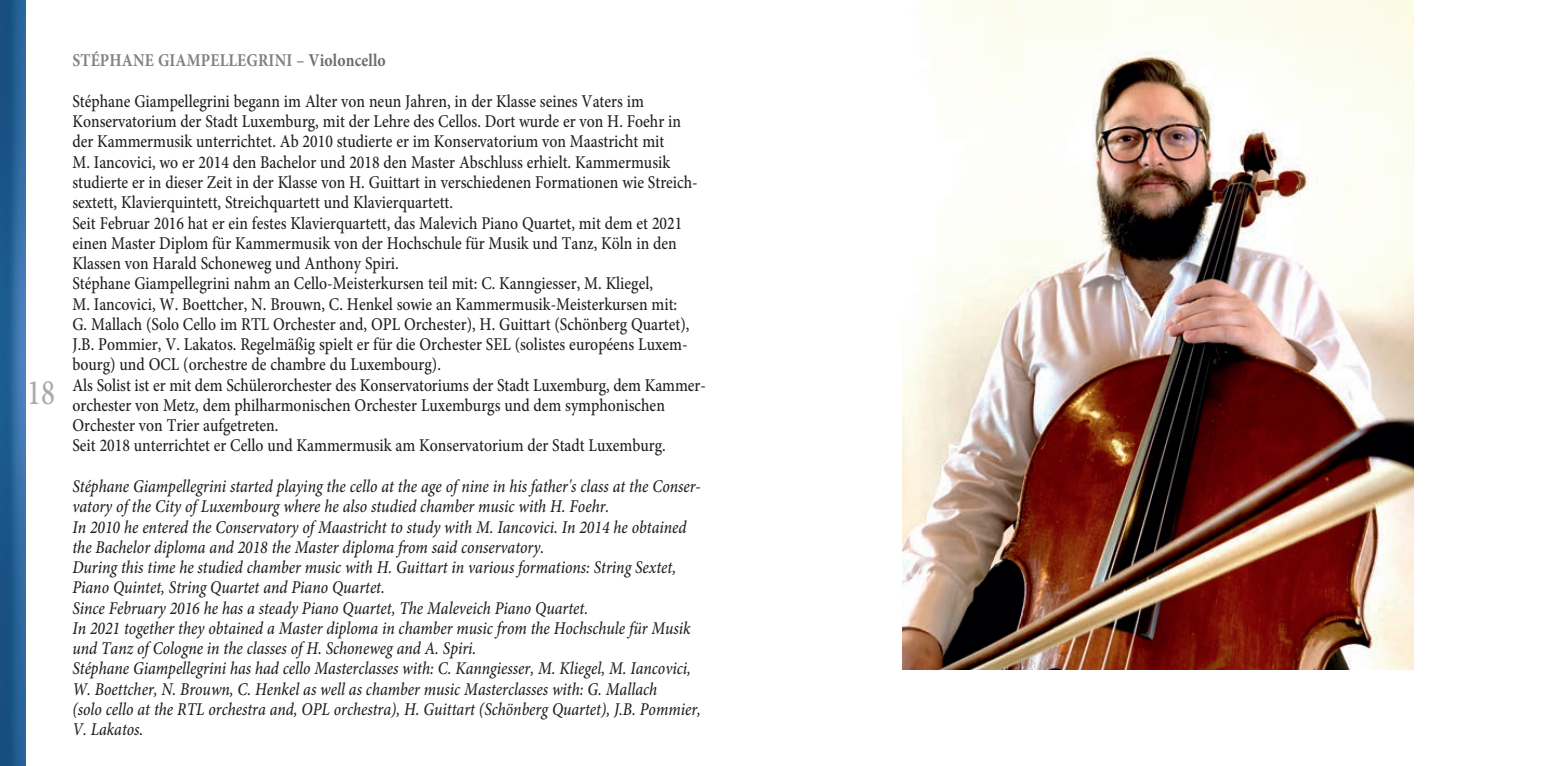
<style>
.page{position:relative;width:1544px;height:766px;background:#fff}
.page>*{position:absolute;margin:0;border:0;box-sizing:border-box;transform-origin:0 0}
.t1{font:500 36px "Minion Pro";color:#a8a9ad;scale:.8 1}
.t2{font:500 18px/20.2px "Minion Pro";color:#231f20;scale:.87 1}
.t3{font:italic 500 18px/20.2px "Minion Pro";color:#231f20;scale:.87 1}
.t4{font:700 18px "Minion Pro";letter-spacing:.01em;color:#808285;scale:.87 1}
.s1{color:#6c6d70}
</style>
<div class="page">
<img style="left:0;top:0;width:26px;height:765px">
<img style="left:902px;top:0;width:511px;height:669px">
<p class="t1" style="left:27px;top:378px;width:36px">18</p>
<p class="t4" style="left:72px;top:54px;width:362px">STÉPHANE GIAMPELLEGRINI – <span class="s1">Violoncello</span></p>
<p class="t2" style="left:72px;top:93px;width:658px">Stéphane Giampellegrini begann im Alter von neun Jahren, in der Klasse seines Vaters im</p>
<p class="t2" style="left:72px;top:113px;width:701px">Konservatorium der Stadt Luxemburg, mit der Lehre des Cellos. Dort wurde er von H. Foehr in</p>
<p class="t2" style="left:72px;top:133px;width:682px">der Kammermusik unterrichtet. Ab 2010 studierte er im Konservatorium von Maastricht mit</p>
<p class="t2" style="left:72px;top:153px;width:688px">M. Iancovici, wo er 2014 den Bachelor und 2018 den Master Abschluss erhielt. Kammermusik</p>
<p class="t2" style="left:72px;top:174px;width:720px">studierte er in dieser Zeit in der Klasse von H. Guittart in verschiedenen Formationen wie Streich&shy;sextett, Klavierquintett, Streichquartett und Klavierquartett.</p>
<p class="t2" style="left:72px;top:214px;width:702px">Seit Februar 2016 hat er ein festes Klavierquartett, das Malevich Piano Quartet, mit dem et 2021 einen Master Diplom für Kammermusik von der Hochschule für Musik und Tanz, Köln in den<br>Klassen von Harald Schoneweg und Anthony Spiri.</p>
<p class="t2" style="left:72px;top:275px;width:669px">Stéphane Giampellegrini nahm an Cello-Meisterkursen teil mit: C. Kanngiesser, M. Kliegel,</p>
<p class="t2" style="left:72px;top:295px;width:696px">M. Iancovici, W. Boettcher, N. Brouwn, C. Henkel sowie an Kammermusik-Meisterkursen mit:</p>
<p class="t2" style="left:72px;top:315px;width:711px;text-align:justify">G. Mallach (Solo Cello im RTL Orchester and, OPL Orchester), H. Guittart (Schönberg Quartet), J.B. Pommier, V. Lakatos. Regelmäßig spielt er für die Orchester SEL (solistes européens Luxem&shy;bourg) und OCL (orchestre de chambre du Luxembourg).</p>
<p class="t2" style="left:72px;top:376px;width:729px">Als Solist ist er mit dem Schülerorchester des Konservatoriums der Stadt Luxemburg, dem Kammer&shy;orchester von Metz, dem philharmonischen Orchester Luxemburgs und dem symphonischen<br>Orchester von Trier aufgetreten.</p>
<p class="t2" style="left:72px;top:437px;width:683px">Seit 2018 unterrichtet er Cello und Kammermusik am Konservatorium der Stadt Luxemburg.</p>
<p class="t3" style="left:72px;top:477px;width:724px">Stéphane Giampellegrini started playing the cello at the age of nine in his father's class at the Conser&shy;vatory of the City of Luxembourg where he also studied chamber music with H. Foehr.</p>
<p class="t3" style="left:72px;top:518px;width:707px">In 2010 he entered the Conservatory of Maastricht to study with M. Iancovici. In 2014 he obtained the Bachelor diploma and 2018 the Master diploma from said conservatory.</p>
<p class="t3" style="left:72px;top:558px;width:695px">During this time he studied chamber music with H. Guittart in various formations: String Sextet,<br>Piano Quintet, String Quartet and Piano Quartet.</p>
<p class="t3" style="left:72px;top:599px;width:594px">Since February 2016 he has a steady Piano Quartet, The Maleveich Piano Quartet.</p>
<p class="t3" style="left:72px;top:619px;width:712px">In 2021 together they obtained a Master diploma in chamber music from the Hochschule für Musik und Tanz of Cologne in the classes of H. Schoneweg and A. Spiri.</p>
<p class="t3" style="left:72px;top:660px;width:712px">Stéphane Giampellegrini has had cello Masterclasses with: C. Kanngiesser, M. Kliegel, M. Iancovici,<br>W. Boettcher, N. Brouwn, C. Henkel as well as chamber music Masterclasses with: G. Mallach</p>
<p class="t3" style="left:72px;top:700px;width:724px">(solo cello at the RTL orchestra and, OPL orchestra), H. Guittart (Schönberg Quartet), J.B. Pommier,<br>V. Lakatos.</p>
</div>
